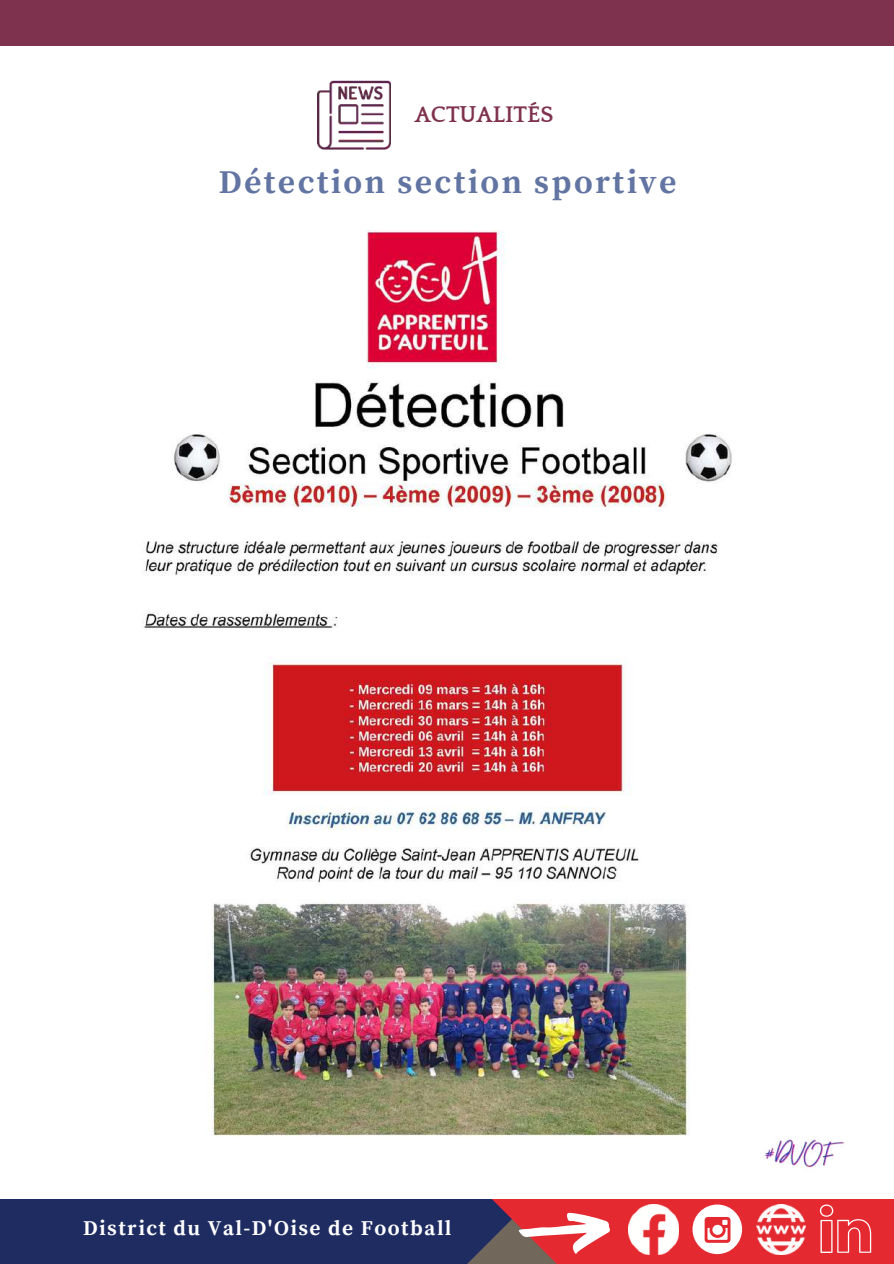
<style>
.page{position:relative;width:894px;height:1264px;background:#fff}
.page>*{position:absolute;margin:0;border:0;box-sizing:border-box;transform-origin:0 0}
.t1{font:700 33px "Source Serif Pro";letter-spacing:.07em;color:#6275a2}
.t2{font:700 23.25px "Quattrocento";color:#7f324e}
.t3{font:700 21px "Source Serif Pro";letter-spacing:.07em;color:#fff}
</style>
<div class="page">
<div style="left:1px;top:1194px;width:892px;height:69px;background:#1f2c62"></div>
<div style="left:798px;top:1198px;width:95px;height:65px;background:#e52930"></div>
<div style="left:0;top:45px;width:893px;height:1153px;background:#fff"></div>
<div style="left:0;top:0;width:893px;height:45px;background:#7f324e"></div>
<img style="left:798px;top:1204px;width:7px;height:49px">
<img style="left:317px;top:80px;width:73px;height:70px">
<svg style="left:819px;top:1204px;width:51px;height:48px"></svg>
<svg style="left:293px;top:1198px;width:505px;height:65px"></svg>
<img style="left:142px;top:231px;width:590px;height:905px">
<img style="left:764px;top:1137px;width:79px;height:31px">
<p class="t2" style="left:414px;top:102px;width:140px">ACTUALITÉS</p>
<h1 class="t1" style="left:219px;top:163px;width:459px">Détection section sportive</h1>
<p class="t3" style="left:83px;top:1215px;width:370px">District du Val-D'Oise de Football</p>
</div>
